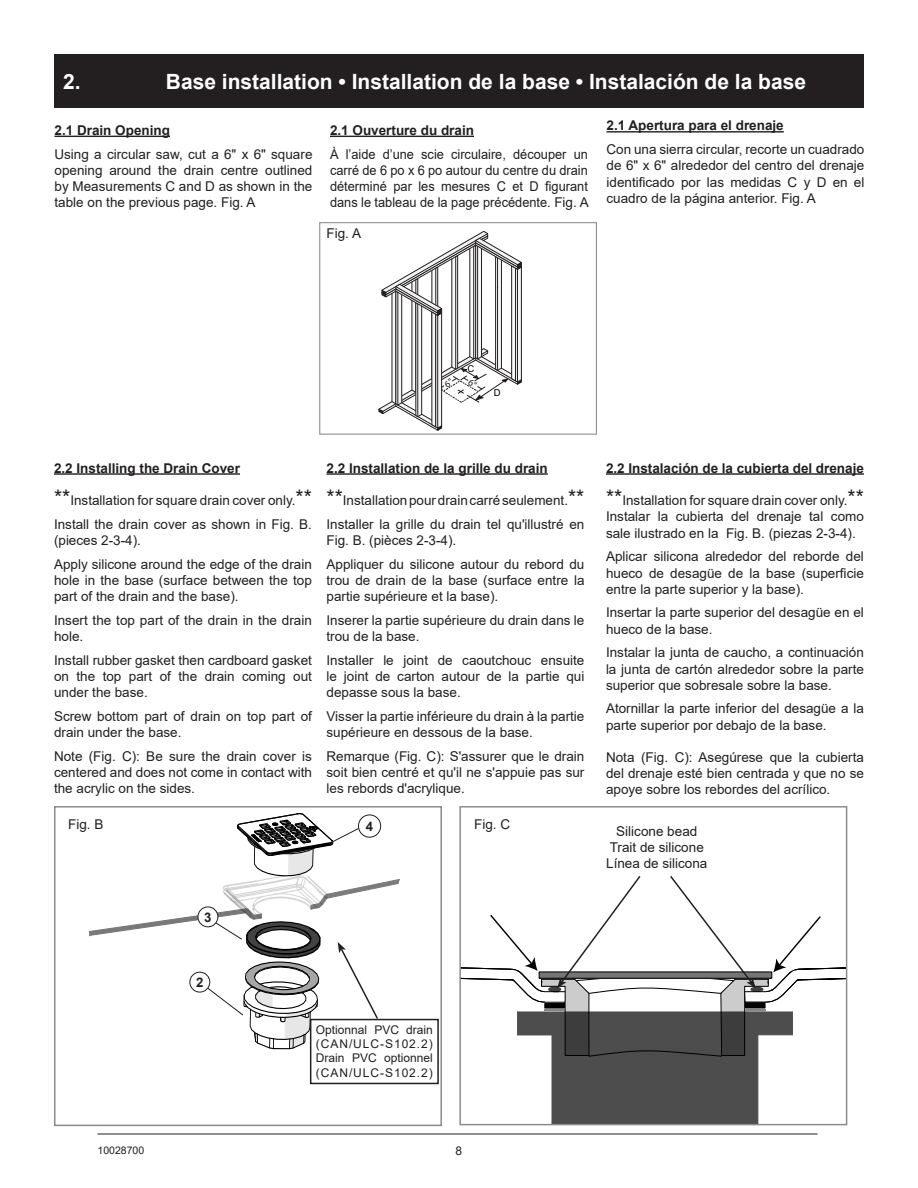
<style>
.page{position:relative;width:918px;height:1188px;background:#fff}
.page>*{position:absolute;margin:0;border:0;box-sizing:border-box;transform-origin:0 0}
.t1{font:700 21px "Arial";color:#fff}
.Texte_courant{font:13.5px/16.2px "Arial";color:#231f20;text-align:justify}
.Texte_courant-2{font:700 13.5px "Arial";color:#231f20}
.Texte_courant-3{font:13.5px/16.2px "Arial";color:#231f20;text-align:justify;scale:.95 1}
.Texte_courant-4{font:700 13.2px "Arial";color:#231f20}
.t2{font:12px/14.4px "Arial";color:#231f20}
.t3{font:10.5px "Arial";color:#231f20}
.t4{font:9.45px "Arial";color:#000}
.s1{font-size:21px}
</style>
<div class="page">
<hr style="left:98px;top:1134px;width:720px;height:1px;background:#231f20">
<hr style="left:330px;top:136px;width:144px;height:1px;background:#231f20">
<div style="left:54px;top:54px;width:810px;height:54px;background:#231f20"></div>
<hr style="left:54px;top:136px;width:116px;height:1px;background:#231f20">
<hr style="left:606px;top:131px;width:178px;height:2px;background:#231f20">
<div style="left:319px;top:222px;width:278px;height:213px;border:1px solid #8a8c8f"></div>
<hr style="left:327px;top:473px;width:221px;height:2px;background:#231f20">
<hr style="left:54px;top:473px;width:186px;height:2px;background:#231f20">
<hr style="left:606px;top:473px;width:258px;height:2px;background:#231f20">
<div style="left:54px;top:806px;width:388px;height:320px;border:2px solid #8a8c8f"></div>
<hr style="left:552px;top:1125px;width:206px;height:1px;background:#000">
<div style="left:310px;top:1019px;width:129px;height:65px;border:2px solid #231f20"></div>
<svg style="left:89px;top:813px;width:311px;height:236px"></svg>
<svg style="left:460px;top:874px;width:387px;height:251px"></svg>
<svg style="left:379px;top:231px;width:143px;height:200px"></svg>
<p class="t1" style="left:63px;top:66px;width:19px">2.</p>
<p class="t1" style="left:166px;top:66px;width:642px">Base installation • Installation de la base • Instalación de la base</p>
<p class="Texte_courant-2" style="left:54px;top:121px;width:117px">2.1 Drain Opening</p>
<p class="Texte_courant" style="left:54px;top:146px;width:260px">Using a circular saw, cut a 6" x 6" square opening around the drain centre outlined by Measurements C and D as shown in the table on the previous page. Fig. A</p>
<p class="Texte_courant-2" style="left:606px;top:116px;width:179px">2.1 Apertura para el drenaje</p>
<p class="Texte_courant" style="left:607px;top:141px;width:259px">Con una sierra circular, recorte un cuadrado de 6" x 6" alrededor del centro del drenaje identificado por las medidas C y D en el cuadro de la página anterior. Fig. A</p>
<p class="Texte_courant-2" style="left:330px;top:121px;width:146px">2.1 Ouverture du drain</p>
<p class="Texte_courant-3" style="left:330px;top:146px;width:274px">À l’aide d’une scie circulaire, découper un carré de 6 po x 6 po autour du centre du drain déterminé par les mesures C et D figurant dans le tableau de la page précédente. Fig. A</p>
<p class="Texte_courant" style="left:327px;top:225px;width:36px">Fig. A</p>
<p class="t4" style="left:468px;top:363px;width:8px">C</p>
<p class="t4" style="left:494px;top:387px;width:8px">D</p>
<p class="Texte_courant-2" style="left:54px;top:458px;width:188px">2.2 Installing the Drain Cover</p>
<p class="Texte_courant" style="left:54px;top:492px;width:259px"><span class="s1">**</span>Installation for square drain cover only.<span class="s1">**</span></p>
<p class="Texte_courant" style="left:54px;top:516px;width:259px">Install the drain cover as shown in Fig. B. (pieces 2-3-4).</p>
<p class="Texte_courant" style="left:54px;top:556px;width:259px">Apply silicone around the edge of the drain hole in the base (surface between the top part of the drain and the base).</p>
<p class="Texte_courant" style="left:54px;top:612px;width:259px">Insert the top part of the drain in the drain hole.</p>
<p class="Texte_courant" style="left:54px;top:652px;width:260px">Install rubber gasket then cardboard gasket on the top part of the drain coming out under the base.</p>
<p class="Texte_courant" style="left:54px;top:708px;width:260px">Screw bottom part of drain on top part of drain under the base.</p>
<p class="Texte_courant" style="left:54px;top:748px;width:260px">Note (Fig. C): Be sure the drain cover is centered and does not come in contact with the acrylic on the sides.</p>
<p class="Texte_courant-2" style="left:327px;top:458px;width:223px">2.2 Installation de la grille du drain</p>
<p class="Texte_courant" style="left:327px;top:492px;width:259px"><span class="s1">**</span>Installation pour drain carré seulement.<span class="s1">**</span></p>
<p class="Texte_courant" style="left:327px;top:516px;width:259px">Installer la grille du drain tel qu'illustré en<br>Fig. B. (pièces 2-3-4).</p>
<p class="Texte_courant" style="left:327px;top:556px;width:260px">Appliquer du silicone autour du rebord du trou de drain de la base (surface entre la partie supérieure et la base).</p>
<p class="Texte_courant" style="left:327px;top:612px;width:259px">Inserer la partie supérieure du drain dans le trou de la base.</p>
<p class="Texte_courant" style="left:327px;top:652px;width:259px">Installer le joint de caoutchouc ensuite le joint de carton autour de la partie qui depasse sous la base.</p>
<p class="Texte_courant" style="left:327px;top:708px;width:259px">Visser la partie inférieure du drain à la partie supérieure en dessous de la base.</p>
<p class="Texte_courant" style="left:327px;top:748px;width:259px">Remarque (Fig. C): S'assurer que le drain soit bien centré et qu'il ne s'appuie pas sur les rebords d'acrylique.</p>
<p class="Texte_courant" style="left:68px;top:816px;width:37px">Fig. B</p>
<p class="Texte_courant" style="left:474px;top:816px;width:38px">Fig. C</p>
<p class="Texte_courant-4" style="left:366px;top:817px;width:9px">4</p>
<p class="Texte_courant-4" style="left:204px;top:908px;width:9px">3</p>
<p class="Texte_courant-2" style="left:606px;top:458px;width:259px">2.2 Instalación de la cubierta del drenaje</p>
<p class="Texte_courant" style="left:606px;top:492px;width:259px"><span class="s1">**</span>Installation for square drain cover only.<span class="s1">**</span></p>
<p class="Texte_courant" style="left:606px;top:509px;width:259px">Instalar la cubierta del drenaje tal como sale ilustrado en la Fig. B. (piezas 2-3-4).</p>
<p class="Texte_courant" style="left:606px;top:548px;width:259px">Aplicar silicona alrededor del reborde del hueco de desagüe de la base (superficie entre la parte superior y la base).</p>
<p class="Texte_courant" style="left:606px;top:605px;width:259px">Insertar la parte superior del desagüe en el hueco de la base.</p>
<p class="Texte_courant" style="left:606px;top:644px;width:260px">Instalar la junta de caucho, a continuación la junta de cartón alrededor sobre la parte superior que sobresale sobre la base.</p>
<p class="Texte_courant" style="left:606px;top:701px;width:259px">Atornillar la parte inferior del desagüe a la parte superior por debajo de la base.</p>
<p class="Texte_courant" style="left:606px;top:749px;width:259px">Nota (Fig. C): Asegúrese que la cubierta del drenaje esté bien centrada y que no se apoye sobre los rebordes del acrílico.</p>
<p class="Texte_courant" style="left:616px;top:823px;width:83px">Silicone bead</p>
<p class="Texte_courant" style="left:610px;top:839px;width:96px">Trait de silicone</p>
<p class="Texte_courant" style="left:606px;top:855px;width:103px">Línea de silicona</p>
<p class="Texte_courant-4" style="left:196px;top:973px;width:9px">2</p>
<p class="t2" style="left:316px;top:1022px;width:118px">Optionnal PVC drain (CAN/ULC-S102.2)</p>
<p class="t2" style="left:316px;top:1051px;width:118px">Drain PVC optionnel (CAN/ULC-S102.2)</p>
<p class="t3" style="left:98px;top:1143px;width:48px">10028700</p>
<p class="t2" style="left:456px;top:1144px;width:8px">8</p>
</div>
